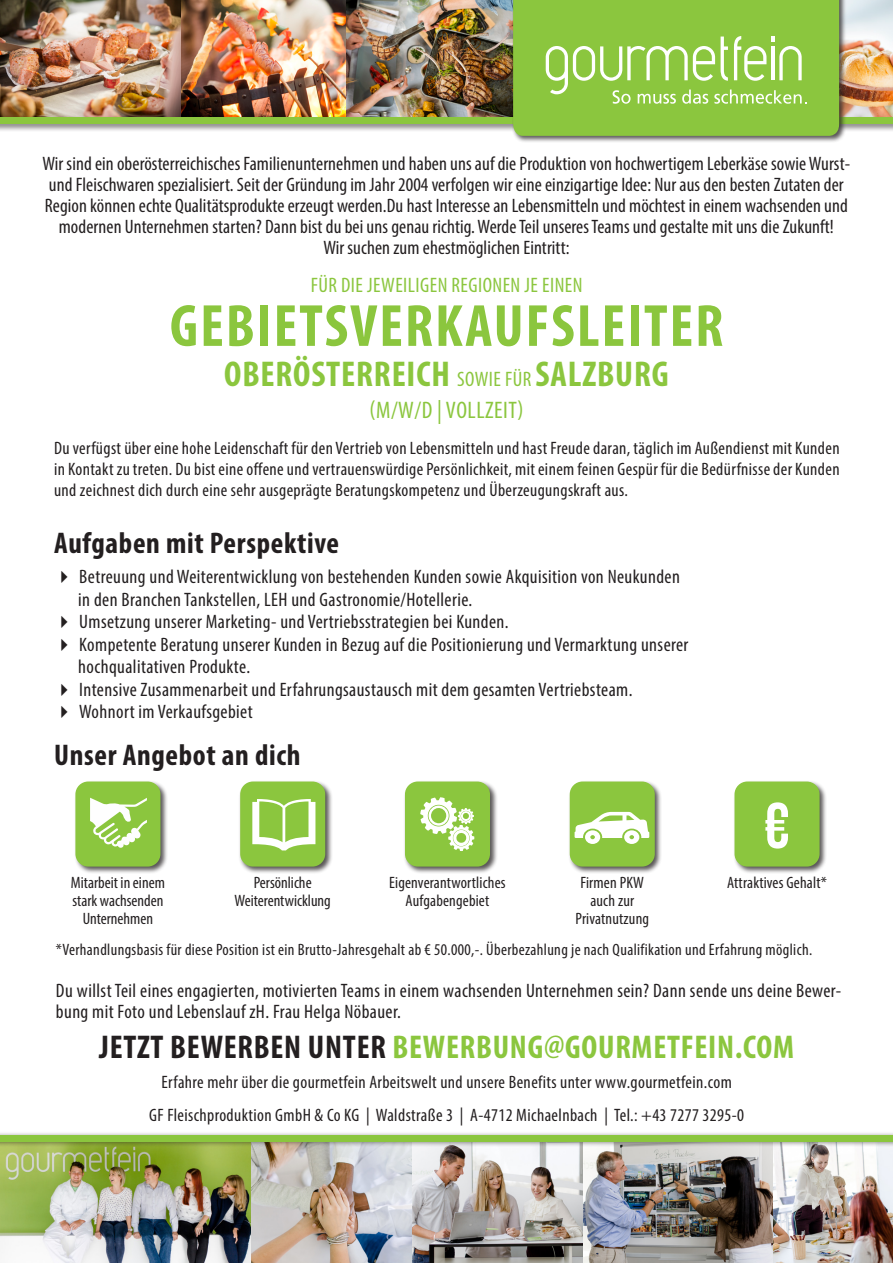
<style>
.page{position:relative;width:893px;height:1263px;background:#fff}
.page>*{position:absolute;margin:0;border:0;box-sizing:border-box;transform-origin:0 0}
.t1{font:700 64.5px "Bebas Neue";color:#fff}
.t2{font:60px "Myriad Variable Concept";letter-spacing:.035em;color:#8bc63e}
.t3{font:36px "Myriad Variable Concept";letter-spacing:.02em;color:#8bc63e}
.t4{font:33px "Myriad Variable Concept";letter-spacing:.02em;color:#8bc63e}
.t5{font:30px "Myriad Variable Concept";letter-spacing:.02em;color:#231f20}
.t6{font:24px "Myriad Variable Concept";letter-spacing:.02em;color:#8bc63e}
.t7{font:21px "Myriad Variable Concept";letter-spacing:.02em;color:#8bc63e}
.t8{font:19.5px/21px "Myriad Variable Concept";letter-spacing:.015em;color:#231f20}
.t9{font:18px/21px "Myriad Variable Concept";letter-spacing:.02em;color:#231f20;text-align:center}
.t10{font:16.5px/18px "Myriad Variable Concept";letter-spacing:.01em;color:#231f20;text-align:center}
.s1{font-size:21px}
.s2{color:#231f20}
</style>
<div class="page">
<img style="left:0;top:0;width:181px;height:116px">
<img style="left:345px;top:0;width:167px;height:116px">
<img style="left:181px;top:0;width:164px;height:116px">
<img style="left:846px;top:0;width:47px;height:116px">
<div style="left:0;top:116px;width:893px;height:16px;background:#231f20;opacity:.5"></div>
<div style="left:0;top:117px;width:893px;height:7px;background:#8bc63e"></div>
<div style="left:512px;top:0;width:334px;height:143px;background:#231f20;opacity:.75"></div>
<svg style="left:513px;top:0;width:326px;height:136px;background:#94ca4d"></svg>
<img style="left:0;top:1147px;width:252px;height:116px">
<img style="left:583px;top:1147px;width:190px;height:116px">
<img style="left:411px;top:1147px;width:172px;height:116px">
<img style="left:252px;top:1147px;width:159px;height:116px">
<img style="left:773px;top:1147px;width:120px;height:116px">
<div style="left:0;top:1131px;width:893px;height:16px;background:#231f20;opacity:.5"></div>
<div style="left:0;top:1135px;width:893px;height:7px;background:#8bc63e"></div>
<div style="left:403px;top:780px;width:95px;height:94px;background:#231f20;opacity:.75"></div>
<div style="left:405px;top:781px;width:85px;height:85px;background:#8bc63e;border-radius:13px"></div>
<svg style="left:420px;top:797px;width:54px;height:54px"></svg>
<div style="left:74px;top:780px;width:94px;height:94px;background:#231f20;opacity:.75"></div>
<div style="left:75px;top:781px;width:85px;height:85px;background:#8bc63e;border-radius:13px"></div>
<svg style="left:90px;top:798px;width:57px;height:50px"></svg>
<div style="left:733px;top:780px;width:94px;height:94px;background:#231f20;opacity:.75"></div>
<div style="left:734px;top:781px;width:86px;height:85px;background:#8bc63e;border-radius:13px"></div>
<div style="left:568px;top:780px;width:95px;height:94px;background:#231f20;opacity:.75"></div>
<div style="left:570px;top:781px;width:85px;height:85px;background:#8bc63e;border-radius:13px"></div>
<svg style="left:575px;top:812px;width:74px;height:32px"></svg>
<div style="left:238px;top:780px;width:95px;height:94px;background:#231f20;opacity:.75"></div>
<div style="left:240px;top:781px;width:85px;height:85px;background:#8bc63e;border-radius:13px"></div>
<svg style="left:252px;top:799px;width:63px;height:51px"></svg>
<p class="t8" style="left:42px;top:152px;width:809px;text-align:center">Wir sind ein oberösterreichisches Familienunternehmen und haben uns auf die Produktion von hochwertigem Leberkäse sowie Wurst&shy;und Fleischwaren spezialisiert. Seit der Gründung im Jahr 2004 verfolgen wir eine einzigartige Idee: Nur aus den besten Zutaten der Region können echte Qualitätsprodukte erzeugt werden.Du hast Interesse an Lebensmitteln und möchtest in einem wachsenden und modernen Unternehmen starten? Dann bist du bei uns genau richtig. Werde Teil unseres Teams und gestalte mit uns die Zukunft!<br>Wir suchen zum ehestmöglichen Eintritt:</p>
<p class="t7" style="left:311px;top:273px;width:273px">FÜR DIE JEWEILIGEN REGIONEN JE EINEN</p>
<p class="t2" style="left:170px;top:291px;width:555px">GEBIETSVERKAUFSLEITER</p>
<p class="t3" style="left:224px;top:353px;width:446px">OBERÖSTERREICH <span class="s1">SOWIE FÜR</span> SALZBURG</p>
<p class="t6" style="left:370px;top:396px;width:155px">(M/W/D | VOLLZEIT)</p>
<p class="t9" style="left:54px;top:438px;width:787px;text-align:justify">Du verfügst über eine hohe Leidenschaft für den Vertrieb von Lebensmitteln und hast Freude daran, täglich im Außendienst mit Kunden in Kontakt zu treten. Du bist eine offene und vertrauenswürdige Persönlichkeit, mit einem feinen Gespür für die Bedürfnisse der Kunden und zeichnest dich durch eine sehr ausgeprägte Beratungskompetenz und Überzeugungskraft aus.</p>
<p class="t5" style="left:54px;top:526px;width:287px">Aufgaben mit Perspektive</p>
<p class="t8" style="left:54px;top:566px;width:627px">✔ Betreuung und Weiterentwicklung von bestehenden Kunden sowie Akquisition von Neukunden</p>
<p class="t8" style="left:78px;top:589px;width:396px">in den Branchen Tankstellen, LEH und Gastronomie/Hotellerie.</p>
<p class="t8" style="left:54px;top:611px;width:456px">✔ Umsetzung unserer Marketing- und Vertriebsstrategien bei Kunden.</p>
<p class="t8" style="left:54px;top:634px;width:636px">✔ Kompetente Beratung unserer Kunden in Bezug auf die Positionierung und Vermarktung unserer</p>
<p class="t8" style="left:78px;top:656px;width:173px">hochqualitativen Produkte.</p>
<p class="t8" style="left:54px;top:679px;width:580px">✔ Intensive Zusammenarbeit und Erfahrungsaustausch mit dem gesamten Vertriebsteam.</p>
<p class="t8" style="left:54px;top:701px;width:200px">✔ Wohnort im Verkaufsgebiet</p>
<p class="t5" style="left:54px;top:737px;width:248px">Unser Angebot an dich</p>
<p class="t10" style="left:71px;top:874px;width:95px">Mitarbeit in einem</p>
<p class="t10" style="left:72px;top:892px;width:93px">stark wachsenden<br>Unternehmen</p>
<p class="t10" style="left:254px;top:874px;width:59px">Persönliche</p>
<p class="t10" style="left:235px;top:892px;width:98px">Weiterentwicklung</p>
<p class="t10" style="left:389px;top:874px;width:118px">Eigenverantwortliches</p>
<p class="t10" style="left:406px;top:892px;width:85px">Aufgabengebiet</p>
<p class="t10" style="left:580px;top:874px;width:65px">Firmen PKW</p>
<p class="t10" style="left:590px;top:892px;width:45px">auch zur</p>
<p class="t10" style="left:575px;top:910px;width:75px">Privatnutzung</p>
<p class="t1" style="left:764px;top:790px;width:27px">€</p>
<p class="t10" style="left:727px;top:874px;width:101px">Attraktives Gehalt*</p>
<p class="t10" style="left:56px;top:940px;width:758px">*Verhandlungsbasis für diese Position ist ein Brutto-Jahresgehalt ab € 50.000,-. Überbezahlung je nach Qualifikation und Erfahrung möglich.</p>
<p class="t8" style="left:56px;top:980px;width:787px">Du willst Teil eines engagierten, motivierten Teams in einem wachsenden Unternehmen sein? Dann sende uns deine Bewer&shy;bung mit Foto und Lebenslauf zH. Frau Helga Nöbauer.</p>
<p class="t4" style="left:99px;top:1028px;width:697px"><span class="s2">JETZT BEWERBEN UNTER</span> BEWERBUNG@GOURMETFEIN.COM</p>
<p class="t9" style="left:149px;top:1065px;width:596px;line-height:33px">Erfahre mehr über die gourmetfein Arbeitswelt und unsere Benefits unter www.gourmetfein.com<br>GF Fleischproduktion GmbH &amp; Co KG | Waldstraße 3 | A-4712 Michaelnbach | Tel.: +43 7277 3295-0</p>
</div>
